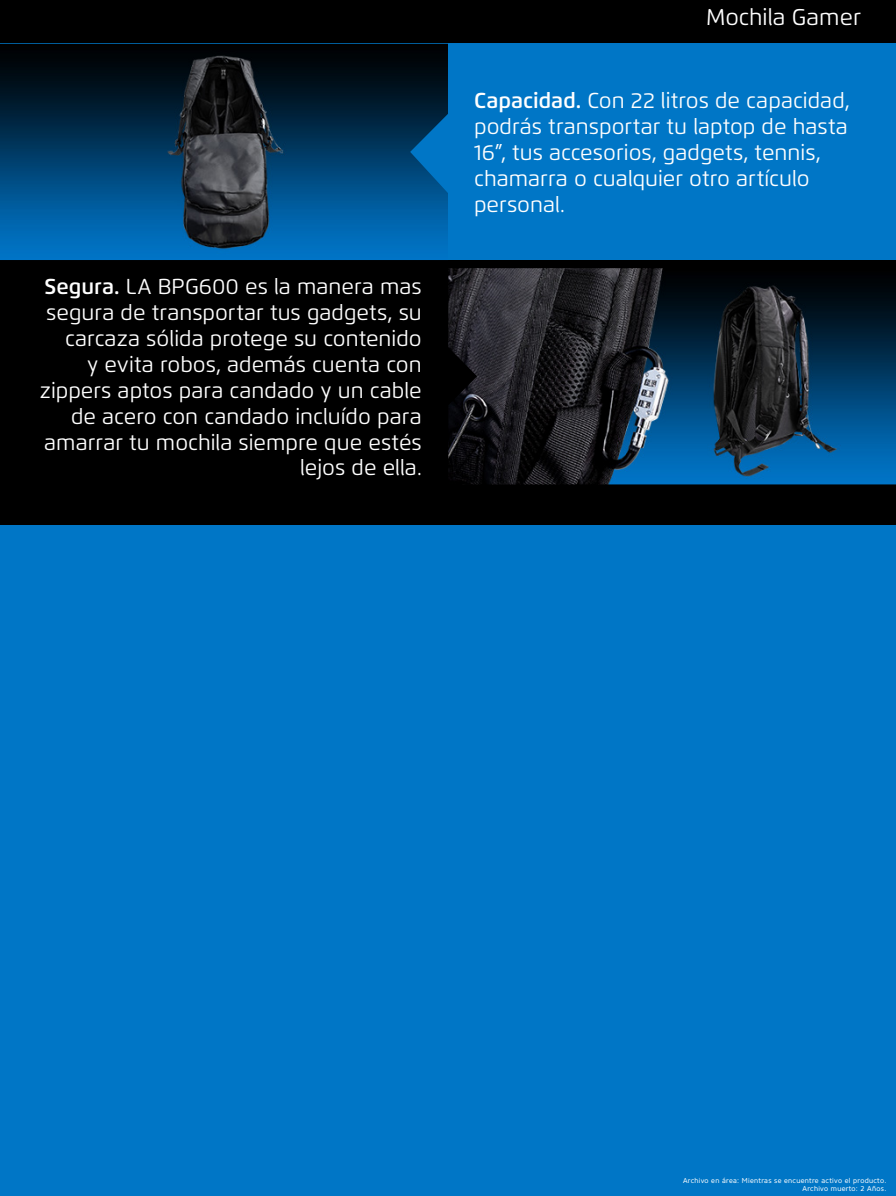
<style>
.page{position:relative;width:896px;height:1196px;background:#fff}
.page>*{position:absolute;margin:0;border:0;box-sizing:border-box;transform-origin:0 0}
.t1{font:22.75px "Flexo";color:#fff}
.t2{font:21.61px/25.9px "Flexo";color:#fff}
.t3{font:7px/7.9px "Core Sans N45";letter-spacing:.04em;color:#fff;text-align:right}
.s1{font-weight:600}
</style>
<div class="page">
<div style="left:0;top:0;width:896px;height:1195px;background:#000"></div>
<div style="left:0;top:44px;width:896px;height:216px;background:#0076c6"></div>
<div style="left:0;top:525px;width:896px;height:670px;background:#0076c6"></div>
<img style="left:0;top:44px;width:448px;height:205px">
<img style="left:448px;top:268px;width:448px;height:216px">
<p class="t2" style="left:40px;top:273px;width:384px;text-align:right"><span class="s1">Segura.</span> LA BPG600 es la manera mas segura de transportar tus gadgets, su carcaza sólida protege su contenido<br>y evita robos, además cuenta con zippers aptos para candado y un cable de acero con candado incluído para amarrar tu mochila siempre que estés lejos de ella.</p>
<p class="t1" style="left:706px;top:3px;width:156px">Mochila Gamer</p>
<p class="t2" style="left:474px;top:88px;width:377px"><span class="s1">Capacidad.</span> Con 22 litros de capacidad, podrás transportar tu laptop de hasta<br>16”, tus accesorios, gadgets, tennis, chamarra o cualquier otro artículo personal.</p>
<p class="t3" style="left:683px;top:1176px;width:205px">Archivo en área: Mientras se encuentre activo el producto.<br>Archivo muerto: 2 Años.</p>
</div>
